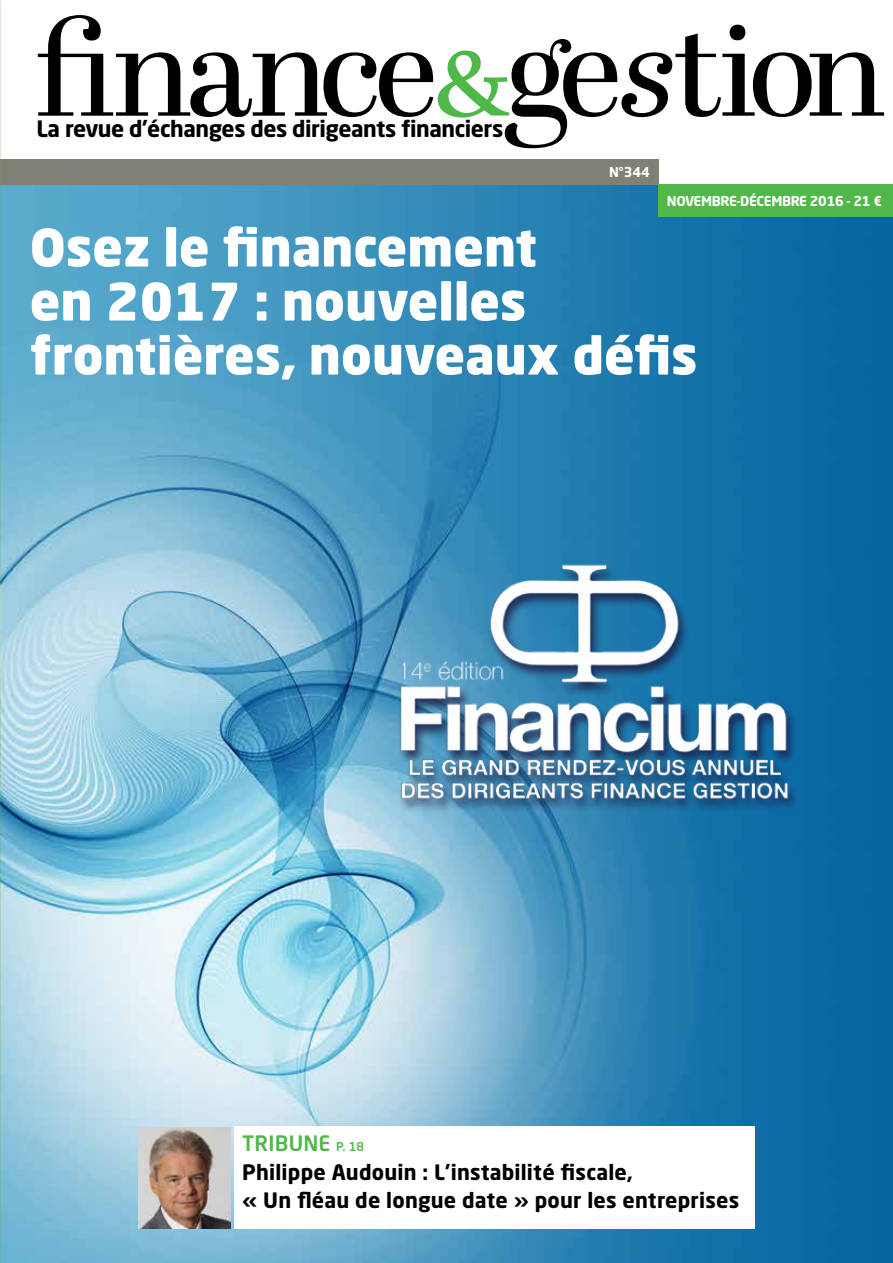
<style>
.page{position:relative;width:893px;height:1263px;background:#fff}
.page>*{position:absolute;margin:0;border:0;box-sizing:border-box;transform-origin:0 0}
.t1{font:900 51px/54px "Neo Sans Std";color:#fff}
.t2{font:700 22.35px "Neo Sans";letter-spacing:-.02em;color:#000}
.t3{font:700 21px/28.2px "Neo Sans Std";letter-spacing:.01em;color:#000}
.t4{font:700 13.5px "Neo Sans Std";letter-spacing:-.025em;color:#fff}
.s1{font-weight:500;color:#50b848}
.s2{font-weight:500;font-size:12px;color:#50b848}
</style>
<div class="page">
<img style="left:0;top:185px;width:893px;height:1078px">
<svg style="left:37px;top:15px;width:847px;height:134px"></svg>
<div style="left:0;top:159px;width:658px;height:26px;background:#808077"></div>
<div style="left:658px;top:185px;width:235px;height:32px;background:#50b848"></div>
<img style="left:349px;top:528px;width:472px;height:300px">
<img style="left:138px;top:1128px;width:93px;height:100px">
<div style="left:234px;top:1127px;width:521px;height:102px;background:#fff"></div>
<p class="t2" style="left:36px;top:114px;width:468px">La revue d’échanges des dirigeants financiers</p>
<p class="t2" style="left:22px;top:124px;width:468px">La revue d’échanges des dirigeants financiers</p>
<p class="t4" style="left:609px;top:163px;width:42px">N°344</p>
<p class="t4" style="left:667px;top:192px;width:217px">novembre-décembre 2016 - 21 €</p>
<h1 class="t1" style="left:30px;top:219px;width:669px">Osez le financement<br>en 2017 : nouvelles frontières, nouveaux défis</h1>
<p class="t3" style="left:242px;top:1129px;width:499px"><span class="s1">TRIBUNE</span> <span class="s2">P. 18<br></span>Philippe Audouin : L’instabilité fiscale,<br>« Un fléau de longue date » pour les entreprises</p>
</div>
